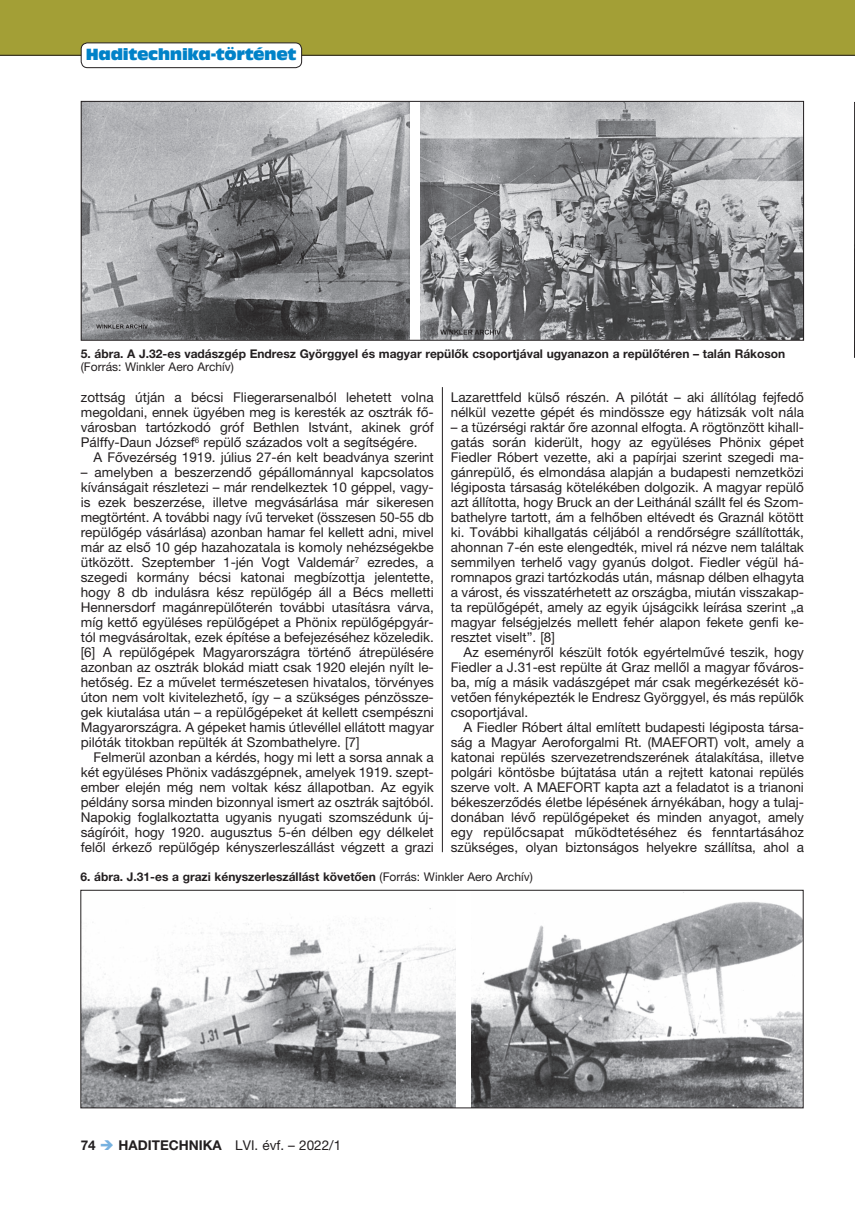
<style>
.page{position:relative;width:855px;height:1212px;background:#fff}
.page>*{position:absolute;margin:0;border:0;box-sizing:border-box;transform-origin:0 0}
.t1{font:15px "Antique Olive Compact";letter-spacing:-.02em;color:#0082c8}
.t2{font:13.5px/15px "Helvetica Neue LT Pro";color:#231f20;text-align:justify}
.t3{font:700 12px "Helvetica Neue LT Pro";color:#231f20}
.t4{font:12px "Helvetica Neue LT Pro";color:#231f20}
.s1{font-weight:400}
.s2{font-weight:700}
.s3{color:#76b1df}
</style>
<div class="page">
<div style="left:0;top:0;width:855px;height:55px;background:#a39f36"></div>
<hr style="left:0;top:55px;width:855px;height:1px;background:#231f20">
<div style="left:81px;top:43px;width:221px;height:25px;background:#fff;border-radius:6px"></div>
<div style="left:81px;top:43px;width:221px;height:25px;border:1px solid #231f20;border-radius:6px"></div>
<svg style="left:854px;top:102px;width:1px;height:255px"></svg>
<img style="left:83px;top:103px;width:326px;height:236px">
<img style="left:420px;top:103px;width:382px;height:236px">
<div style="left:81px;top:101px;width:723px;height:240px;border:1px solid #231f20"></div>
<img style="left:82px;top:908px;width:373px;height:198px">
<img style="left:471px;top:892px;width:330px;height:214px">
<div style="left:80px;top:890px;width:723px;height:218px;border:1px solid #231f20"></div>
<hr style="left:442px;top:387px;width:1px;height:465px;background:#231f20">
<p class="t1" style="left:86px;top:44px;width:212px">Haditechnika-történet</p>
<p class="t3" style="left:81px;top:346px;width:706px">5. ábra. A J.32-es vadászgép Endresz Györggyel és magyar repülők csoportjával ugyanazon a repülőtéren – talán Rákoson</p>
<p class="t4" style="left:81px;top:360px;width:155px">(Forrás: Winkler Aero Archív)</p>
<p class="t2" style="left:81px;top:390px;width:354px">zottság útján a bécsi Fliegerarsenalból lehetett volna megoldani, ennek ügyében meg is keresték az osztrák fő&shy;városban tartózkodó gróf Bethlen Istvánt, akinek gróf Pálffy-Daun József<sup>6</sup> repülő százados volt a segítségére.</p>
<p class="t2" style="left:94px;top:450px;width:342px">A Fővezérség 1919. július 27-én kelt beadványa szerint</p>
<p class="t2" style="left:81px;top:465px;width:354px">– amelyben a beszerzendő gépállománnyal kapcsolatos kívánságait részletezi – már rendelkeztek 10 géppel, vagy&shy;is ezek beszerzése, illetve megvásárlása már sikeresen megtörtént. A további nagy ívű terveket (összesen 50-55 db repülőgép vásárlása) azonban hamar fel kellett adni, mivel már az első 10 gép hazahozatala is komoly nehézségekbe ütközött. Szeptember 1-jén Vogt Valdemár<sup>7</sup> ezredes, a szegedi kormány bécsi katonai megbízottja jelentette, hogy 8 db indulásra kész repülőgép áll a Bécs melletti Hennersdorf magánrepülőterén további utasításra várva, míg kettő együléses repülőgépet a Phönix repülőgépgyár&shy;tól megvásároltak, ezek építése a befejezéséhez közeledik. [6] A repülőgépek Magyarországra történő átrepülésére azonban az osztrák blokád miatt csak 1920 elején nyílt le&shy;hetőség. Ez a művelet természetesen hivatalos, törvényes úton nem volt kivitelezhető, így – a szükséges pénzössze&shy;gek kiutalása után – a repülőgépeket át kellett csempészni Magyarországra. A gépeket hamis útlevéllel ellátott magyar pilóták titokban repülték át Szombathelyre. [7]</p>
<p class="t2" style="left:81px;top:750px;width:354px;text-indent:13px">Felmerül azonban a kérdés, hogy mi lett a sorsa annak a két együléses Phönix vadászgépnek, amelyek 1919. szept&shy;ember elején még nem voltak kész állapotban. Az egyik példány sorsa minden bizonnyal ismert az osztrák sajtóból.<br>Napokig foglalkoztatta ugyanis nyugati szomszédunk új&shy;ságíróit, hogy 1920. augusztus 5-én délben egy délkelet felől érkező repülőgép kényszerleszállást végzett a grazi</p>
<p class="t2" style="left:451px;top:390px;width:354px">Lazarettfeld külső részén. A pilótát – aki állítólag fejfedő nélkül vezette gépét és mindössze egy hátizsák volt nála</p>
<p class="t2" style="left:451px;top:420px;width:354px">– a tüzérségi raktár őre azonnal elfogta. A rögtönzött kihall&shy;gatás során kiderült, hogy az együléses Phönix gépet Fiedler Róbert vezette, aki a papírjai szerint szegedi ma&shy;gánrepülő, és elmondása alapján a budapesti nemzetközi légiposta társaság kötelékében dolgozik. A magyar repülő azt állította, hogy Bruck an der Leithánál szállt fel és Szom&shy;bathelyre tartott, ám a felhőben eltévedt és Graznál kötött ki. További kihallgatás céljából a rendőrségre szállították, ahonnan 7-én este elengedték, mivel rá nézve nem találtak semmilyen terhelő vagy gyanús dolgot. Fiedler végül há&shy;romnapos grazi tartózkodás után, másnap délben elhagyta a várost, és visszatérhetett az országba, miután visszakap&shy;ta repülőgépét, amely az egyik újságcikk leírása szerint „a magyar felségjelzés mellett fehér alapon fekete genfi ke&shy;resztet viselt”. [8]</p>
<p class="t2" style="left:451px;top:645px;width:354px;text-indent:13px">Az eseményről készült fotók egyértelművé teszik, hogy Fiedler a J.31-est repülte át Graz mellől a magyar főváros&shy;ba, míg a másik vadászgépet már csak megérkezését kö&shy;vetően fényképezték le Endresz Györggyel, és más repülők csoportjával.</p>
<p class="t2" style="left:451px;top:720px;width:355px;text-indent:13px">A Fiedler Róbert által említett budapesti légiposta társa&shy;ság a Magyar Aeroforgalmi Rt. (MAEFORT) volt, amely a katonai repülés szervezetrendszerének átalakítása, illetve polgári köntösbe bújtatása után a rejtett katonai repülés szerve volt. A MAEFORT kapta azt a feladatot is a trianoni békeszerződés életbe lépésének árnyékában, hogy a tulaj&shy;donában lévő repülőgépeket és minden anyagot, amely egy repülőcsapat működtetéséhez és fenntartásához szükséges, olyan biztonságos helyekre szállítsa, ahol a</p>
<p class="t3" style="left:80px;top:870px;width:454px">6. ábra. J.31-es a grazi kényszerleszállást követően <span class="s1">(Forrás: Winkler Aero Archív)</span></p>
<p class="t2" style="left:81px;top:1137px;width:262px"><span class="s2">74</span> <span class="s3">➔</span> <span class="s2">HADITECHNIKA</span> LVI. évf. – 2022/1</p>
</div>
